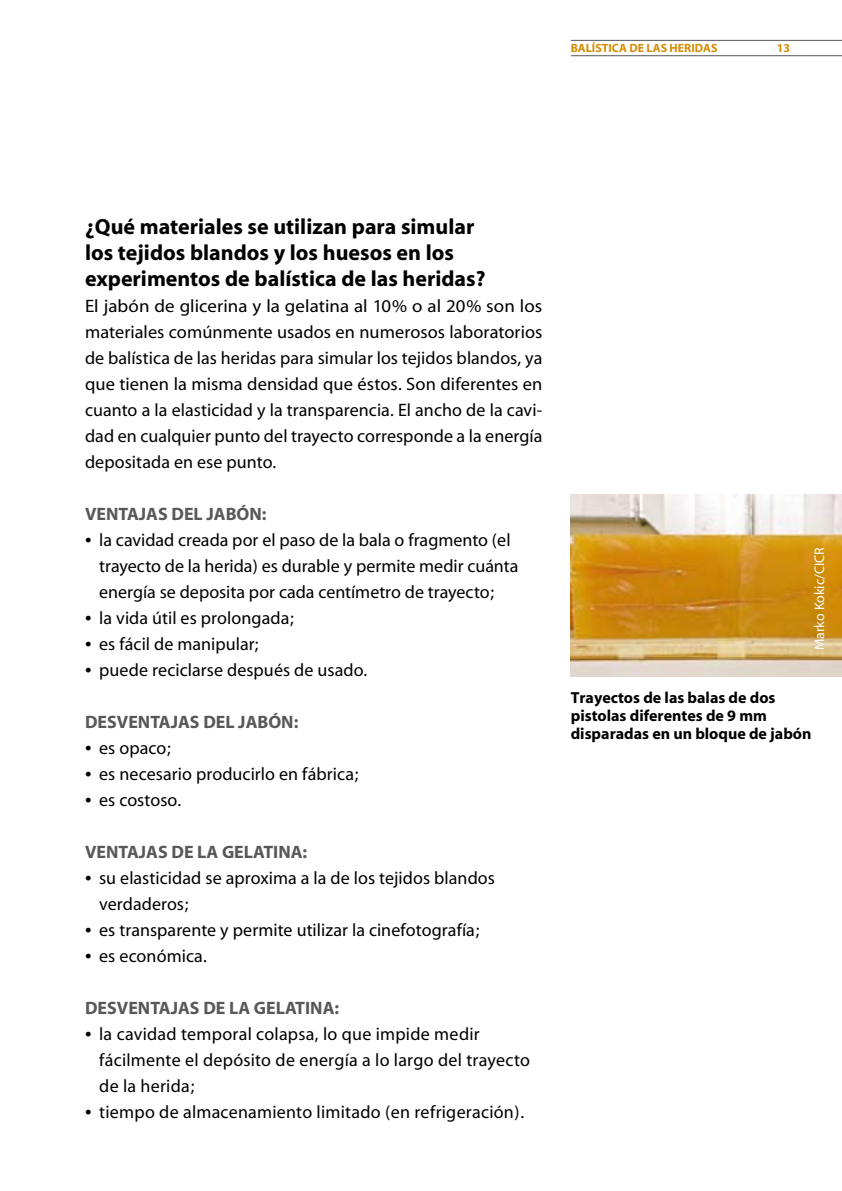
<style>
.page{position:relative;width:842px;height:1191px;background:#fff}
.page>*{position:absolute;margin:0;border:0;box-sizing:border-box;transform-origin:0 0}
.t1{font:700 22px/26px "Myriad";color:#000}
.t2{font:18px/26px "Myriad";letter-spacing:.005em;color:#000}
.t3{font:18px/26px "Myriad";letter-spacing:.005em;color:#000;text-align:justify;scale:1.05 1}
.t4{font:700 18px "Myriad";color:#58585a}
.t5{font:700 16px/18px "Myriad";color:#000}
.t6{font:14px "Myriad";color:#fff}
.t7{font:700 12px "Myriad";color:#d68e04}
.s1{font-size:23px}
</style>
<div class="page">
<hr style="left:571px;top:40px;width:271px;height:1px;background:#58585a">
<hr style="left:571px;top:55px;width:271px;height:1px;background:#58585a">
<img style="left:571px;top:494px;width:271px;height:182px">
<p class="t7" style="left:571px;top:42px;width:148px">BALÍSTICA DE LAS HERIDAS</p>
<p class="t7" style="left:777px;top:42px;width:15px">13</p>
<p class="t1" style="left:85px;top:214px;width:402px">¿Qué materiales se utilizan para simular los tejidos blandos y los huesos en los experimentos de balística de las heridas?</p>
<p class="t3" style="left:85px;top:294px;width:437px">El jabón de glicerina y la gelatina al 10% o al 20% son los materiales comúnmente usados en numerosos laboratorios de balística de las heridas para simular los tejidos blandos, ya que tienen la misma densidad que éstos. Son diferentes en cuanto a la elasticidad y la transparencia. El ancho de la cavi&shy;dad en cualquier punto del trayecto corresponde a la energía depositada en ese punto.</p>
<p class="t4" style="left:85px;top:505px;width:183px">VENTAJAS DEL JABÓN:</p>
<p class="t2" style="left:99px;top:528px;width:421px;text-indent:-14px"><span class="s1">•</span> la cavidad creada por el paso de la bala o fragmento (el trayecto de la herida) es durable y permite medir cuánta energía se deposita por cada centímetro de trayecto;</p>
<p class="t2" style="left:85px;top:606px;width:210px"><span class="s1">•</span> la vida útil es prolongada;</p>
<p class="t2" style="left:85px;top:632px;width:175px"><span class="s1">•</span> es fácil de manipular;</p>
<p class="t2" style="left:85px;top:658px;width:284px"><span class="s1">•</span> puede reciclarse después de usado.</p>
<p class="t4" style="left:85px;top:713px;width:215px">DESVENTAJAS DEL JABÓN:</p>
<p class="t2" style="left:85px;top:736px;width:87px"><span class="s1">•</span> es opaco;</p>
<p class="t2" style="left:85px;top:762px;width:275px"><span class="s1">•</span> es necesario producirlo en fábrica;</p>
<p class="t2" style="left:85px;top:788px;width:98px"><span class="s1">•</span> es costoso.</p>
<p class="t4" style="left:85px;top:843px;width:224px">VENTAJAS DE LA GELATINA:</p>
<p class="t2" style="left:99px;top:866px;width:397px;text-indent:-14px"><span class="s1">•</span> su elasticidad se aproxima a la de los tejidos blandos verdaderos;</p>
<p class="t2" style="left:85px;top:918px;width:396px"><span class="s1">•</span> es transparente y permite utilizar la cinefotografía;</p>
<p class="t2" style="left:85px;top:944px;width:123px"><span class="s1">•</span> es económica.</p>
<p class="t4" style="left:85px;top:999px;width:256px">DESVENTAJAS DE LA GELATINA:</p>
<p class="t2" style="left:99px;top:1022px;width:432px;text-indent:-14px"><span class="s1">•</span> la cavidad temporal colapsa, lo que impide medir fácilmente el depósito de energía a lo largo del trayecto de la herida;</p>
<p class="t2" style="left:85px;top:1100px;width:440px"><span class="s1">•</span> tiempo de almacenamiento limitado (en refrigeración).</p>
<p class="t6" style="left:812px;top:650px;width:105px;rotate:-90deg">Marko Kokic/CICR</p>
<p class="t5" style="left:571px;top:688px;width:242px">Trayectos de las balas de dos pistolas diferentes de 9 mm disparadas en un bloque de jabón</p>
</div>
